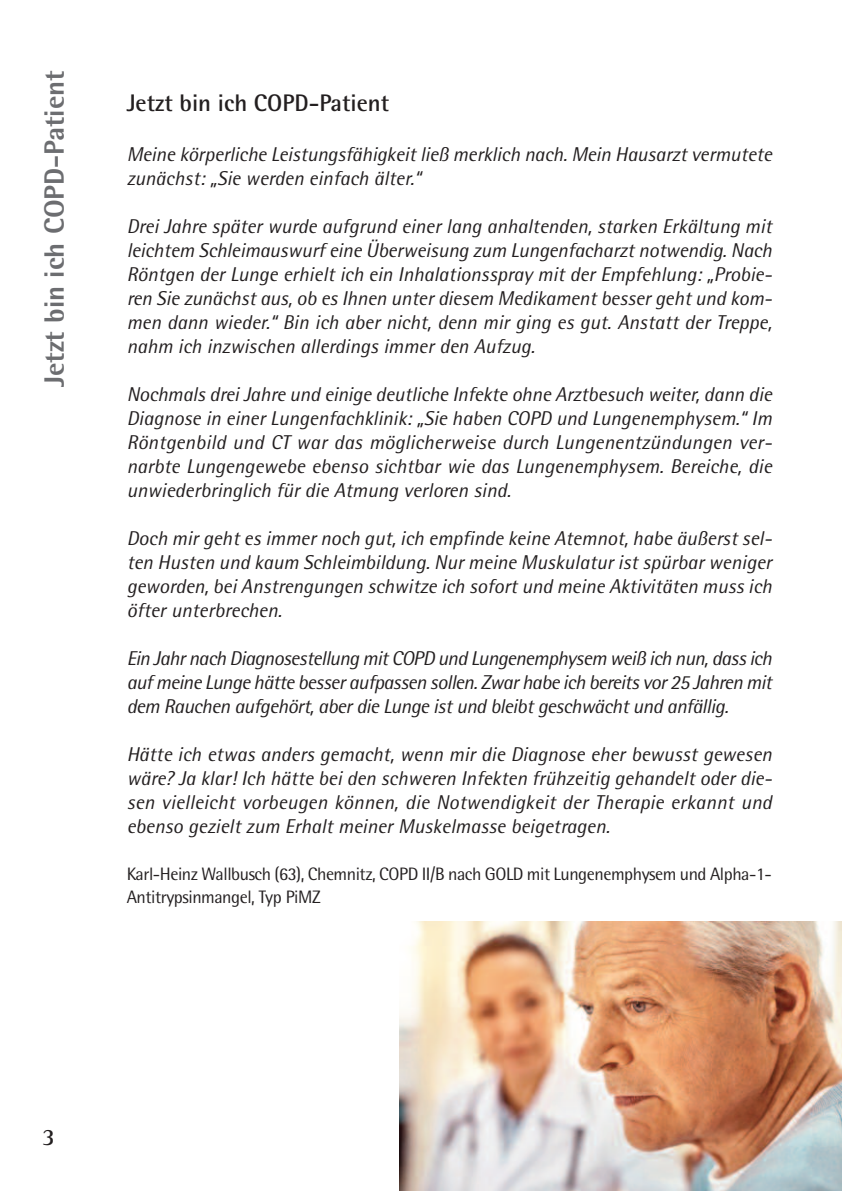
<style>
.page{position:relative;width:842px;height:1191px;background:#fff}
.page>*{position:absolute;margin:0;border:0;box-sizing:border-box;transform-origin:0 0}
.t1{font:800 28px "Rotis Semi Sans";color:#6c6d70}
.t2{font:700 24px "Rotis Semi Sans";color:#231f20}
.t3{font:700 24px "Rotis Semi Serif";color:#231f20}
.t4{font:italic 20px/24px "Rotis Semi Sans";color:#231f20}
.t5{font:18px/23px "Rotis Semi Sans";letter-spacing:-.025em;color:#231f20}
</style>
<div class="page">
<img style="left:400px;top:921px;width:442px;height:270px">
<h1 class="t1" style="left:45px;top:387px;width:318px;rotate:-90deg">Jetzt bin ich COPD-Patient</h1>
<p class="t2" style="left:127px;top:94px;width:264px">Jetzt bin ich COPD-Patient</p>
<p class="t4" style="left:127px;top:144px;width:647px">Meine körperliche Leistungsfähigkeit ließ merklich nach. Mein Hausarzt vermutete zunächst: „Sie werden einfach älter.“</p>
<p class="t4" style="left:127px;top:216px;width:647px">Drei Jahre später wurde aufgrund einer lang anhaltenden, starken Erkältung mit leichtem Schleimauswurf eine Überweisung zum Lungenfacharzt notwendig. Nach Röntgen der Lunge erhielt ich ein Inhalationsspray mit der Empfehlung: „Probie&shy;ren Sie zunächst aus, ob es Ihnen unter diesem Medikament besser geht und kom&shy;men dann wieder.“ Bin ich aber nicht, denn mir ging es gut. Anstatt der Treppe, nahm ich inzwischen allerdings immer den Aufzug.</p>
<p class="t4" style="left:127px;top:384px;width:647px">Nochmals drei Jahre und einige deutliche Infekte ohne Arztbesuch weiter, dann die Diagnose in einer Lungenfachklinik: „Sie haben COPD und Lungenemphysem.“ Im Röntgenbild und CT war das möglicherweise durch Lungenentzündungen ver&shy;narbte Lungengewebe ebenso sichtbar wie das Lungenemphysem. Bereiche, die unwiederbringlich für die Atmung verloren sind.</p>
<p class="t4" style="left:127px;top:528px;width:647px">Doch mir geht es immer noch gut, ich empfinde keine Atemnot, habe äußerst sel&shy;ten Husten und kaum Schleimbildung. Nur meine Muskulatur ist spürbar weniger geworden, bei Anstrengungen schwitze ich sofort und meine Aktivitäten muss ich öfter unterbrechen.</p>
<p class="t4" style="left:127px;top:648px;width:647px;text-align:justify">Ein Jahr nach Diagnosestellung mit COPD und Lungenemphysem weiß ich nun, dass ich auf meine Lunge hätte besser aufpassen sollen. Zwar habe ich bereits vor 25 Jahren mit dem Rauchen aufgehört, aber die Lunge ist und bleibt geschwächt und anfällig.</p>
<p class="t4" style="left:127px;top:744px;width:647px">Hätte ich etwas anders gemacht, wenn mir die Diagnose eher bewusst gewesen wäre? Ja klar! Ich hätte bei den schweren Infekten frühzeitig gehandelt oder die&shy;sen vielleicht vorbeugen können, die Notwendigkeit der Therapie erkannt und ebenso gezielt zum Erhalt meiner Muskelmasse beigetragen.</p>
<p class="t5" style="left:127px;top:863px;width:647px">Karl-Heinz Wallbusch (63), Chemnitz, COPD II/B nach GOLD mit Lungenemphysem und Alpha-1-<br>Antitrypsinmangel, Typ PiMZ</p>
<p class="t3" style="left:42px;top:1128px;width:15px">3</p>
</div>
